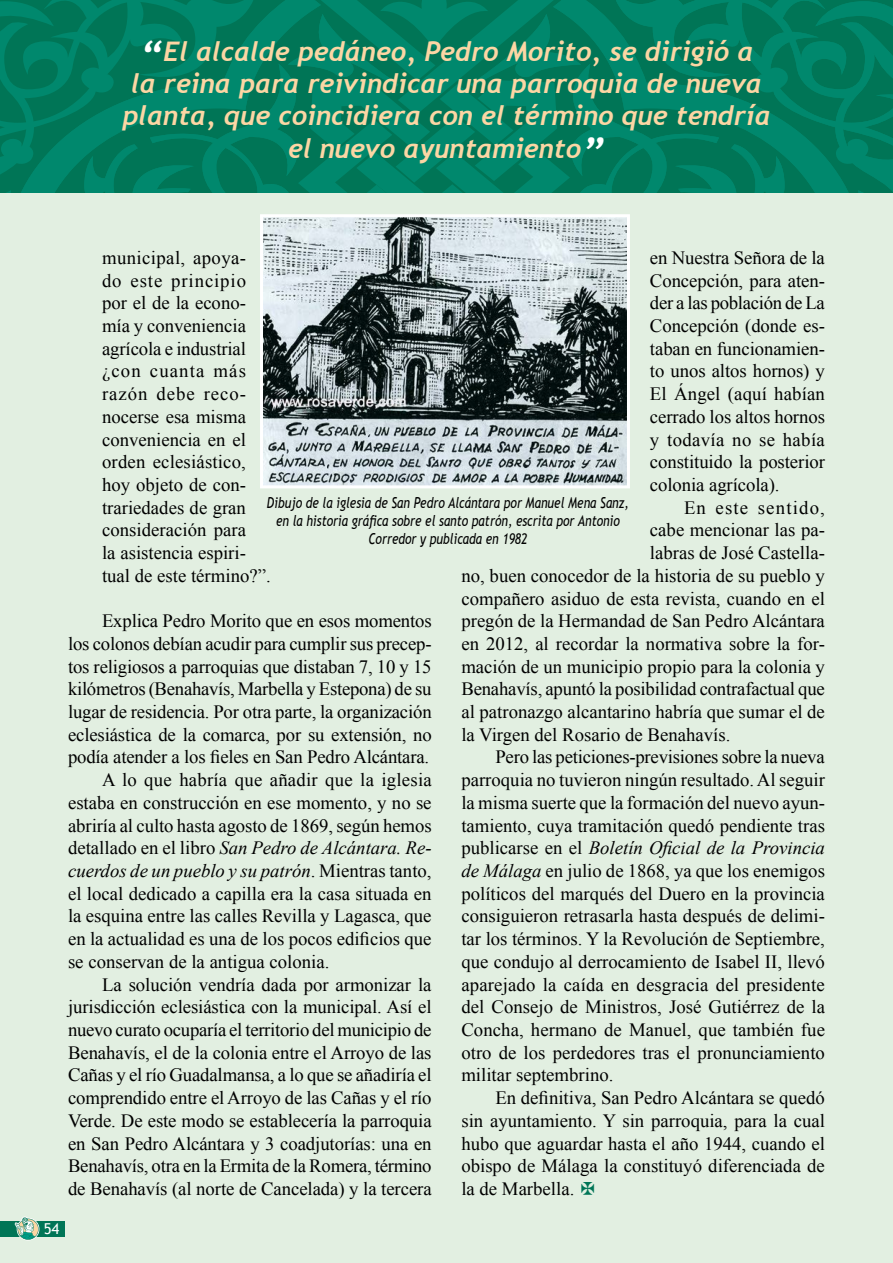
<style>
.page{position:relative;width:893px;height:1263px;background:#fff}
.page>*{position:absolute;margin:0;border:0;box-sizing:border-box;transform-origin:0 0}
.t1{font:italic 700 27px/32.4px "Trebuchet";color:#fcd6a4;text-align:center}
.t2{font:18.75px/22.6px "Times New Roman";color:#000;text-align:justify}
.t3{font:18.75px "Times New Roman";letter-spacing:.065em;color:#000}
.t4{font:italic 15px/18px "Trebuchet MS";color:#000;text-align:center;scale:.8 1}
.t5{font:15px "Trebuchet MS";color:#fff}
.s1{font-size:40.5px;color:#fff}
.s2{font-style:italic}
</style>
<div class="page">
<div style="left:0;top:193px;width:893px;height:1070px;background:#e2efe1"></div>
<div style="left:0;top:1221px;width:65px;height:16px;background:#007556"></div>
<svg style="left:15px;top:1216px;width:24px;height:24px"></svg>
<svg style="left:0;top:0;width:893px;height:193px;background:#007e61"></svg>
<svg style="left:260px;top:214px;width:370px;height:275px"></svg>
<p class="t1" style="left:122px;top:35px;width:650px"><span class="s1">“</span>El alcalde pedáneo, Pedro Morito, se dirigió a<br>la reina para reivindicar una parroquia de nueva planta, que coincidiera con el término que tendría</p>
<p class="t1" style="left:288px;top:132px;width:318px">el nuevo ayuntamiento<span class="s1">”</span></p>
<p class="t2" style="left:102px;top:246px;width:170px;text-align:left">municipal, apoya-<br>do este principio por el de la econo&shy;mía y conveniencia agrícola e industrial ¿con cuanta más razón debe reco&shy;nocerse esa misma conveniencia en el orden eclesiástico, hoy objeto de con&shy;trariedades de gran consideración para<br>la asistencia espiri&shy;tual de este término?”.</p>
<p class="t2" style="left:68px;top:609px;width:365px;text-indent:34px">Explica Pedro Morito que en esos momentos los colonos debían acudir para cumplir sus precep&shy;tos religiosos a parroquias que distaban 7, 10 y 15 kilómetros (Benahavís, Marbella y Estepona) de su lugar de residencia. Por otra parte, la organización eclesiástica de la comarca, por su extensión, no podía atender a los fieles en San Pedro Alcántara.</p>
<p class="t2" style="left:68px;top:768px;width:365px;text-indent:34px">A lo que habría que añadir que la iglesia estaba en construcción en ese momento, y no se abriría al culto hasta agosto de 1869, según hemos detallado en el libro <span class="s2">San Pedro de Alcántara. Re&shy;cuerdos de un pueblo y su patrón</span>. Mientras tanto, el local dedicado a capilla era la casa situada en la esquina entre las calles Revilla y Lagasca, que en la actualidad es una de los pocos edificios que se conservan de la antigua colonia.</p>
<p class="t2" style="left:68px;top:973px;width:365px;text-indent:34px">La solución vendría dada por armonizar la jurisdicción eclesiástica con la municipal. Así el nuevo curato ocuparía el territorio del municipio de Benahavís, el de la colonia entre el Arroyo de las Cañas y el río Guadalmansa, a lo que se añadiría el comprendido entre el Arroyo de las Cañas y el río Verde. De este modo se establecería la parroquia en San Pedro Alcántara y 3 coadjutorías: una en Benahavís, otra en la Ermita de la Romera, término de Benahavís (al norte de Cancelada) y la tercera</p>
<p class="t2" style="left:650px;top:246px;width:177px">en Nuestra Señora de la Concepción, para aten&shy;der a las población de La Concepción (donde es&shy;taban en funcionamien&shy;to unos altos hornos) y El Ángel (aquí habían cerrado los altos hornos y todavía no se había constituido la posterior colonia agrícola).</p>
<p class="t3" style="left:684px;top:495px;width:142px">En este sentido,</p>
<p class="t2" style="left:650px;top:518px;width:176px">cabe mencionar las pa-</p>
<p class="t2" style="left:650px;top:541px;width:176px">labras de José Castella-</p>
<p class="t2" style="left:461px;top:564px;width:365px">no, buen conocedor de la historia de su pueblo y</p>
<p class="t2" style="left:461px;top:587px;width:365px">compañero asiduo de esta revista, cuando en el</p>
<p class="t2" style="left:461px;top:609px;width:365px">pregón de la Hermandad de San Pedro Alcántara</p>
<p class="t2" style="left:461px;top:632px;width:365px">en 2012, al recordar la normativa sobre la for-</p>
<p class="t2" style="left:461px;top:655px;width:365px">mación de un municipio propio para la colonia y</p>
<p class="t2" style="left:461px;top:677px;width:365px">Benahavís, apuntó la posibilidad contrafactual que</p>
<p class="t2" style="left:461px;top:700px;width:365px">al patronazgo alcantarino habría que sumar el de</p>
<p class="t2" style="left:461px;top:723px;width:270px">la Virgen del Rosario de Benahavís.</p>
<p class="t2" style="left:461px;top:746px;width:365px;text-indent:34px">Pero las peticiones-previsiones sobre la nueva parroquia no tuvieron ningún resultado. Al seguir la misma suerte que la formación del nuevo ayun&shy;tamiento, cuya tramitación quedó pendiente tras publicarse en el <span class="s2">Boletín Oficial de la Provincia de Málaga</span> en julio de 1868, ya que los enemigos políticos del marqués del Duero en la provincia consiguieron retrasarla hasta después de delimi&shy;tar los términos. Y la Revolución de Septiembre, que condujo al derrocamiento de Isabel II, llevó aparejado la caída en desgracia del presidente del Consejo de Ministros, José Gutiérrez de la Concha, hermano de Manuel, que también fue otro de los perdedores tras el pronunciamiento militar septembrino.</p>
<p class="t2" style="left:461px;top:1086px;width:365px;text-indent:34px">En definitiva, San Pedro Alcántara se quedó sin ayuntamiento. Y sin parroquia, para la cual hubo que aguardar hasta el año 1944, cuando el obispo de Málaga la constituyó diferenciada de la de Marbella.</p>
<p class="t4" style="left:267px;top:494px;width:454px">Dibujo de la iglesia de San Pedro Alcántara por Manuel Mena Sanz, en la historia gráfica sobre el santo patrón, escrita por Antonio<br>Corredor y publicada en 1982</p>
<p class="t5" style="left:44px;top:1220px;width:17px">54</p>
</div>
